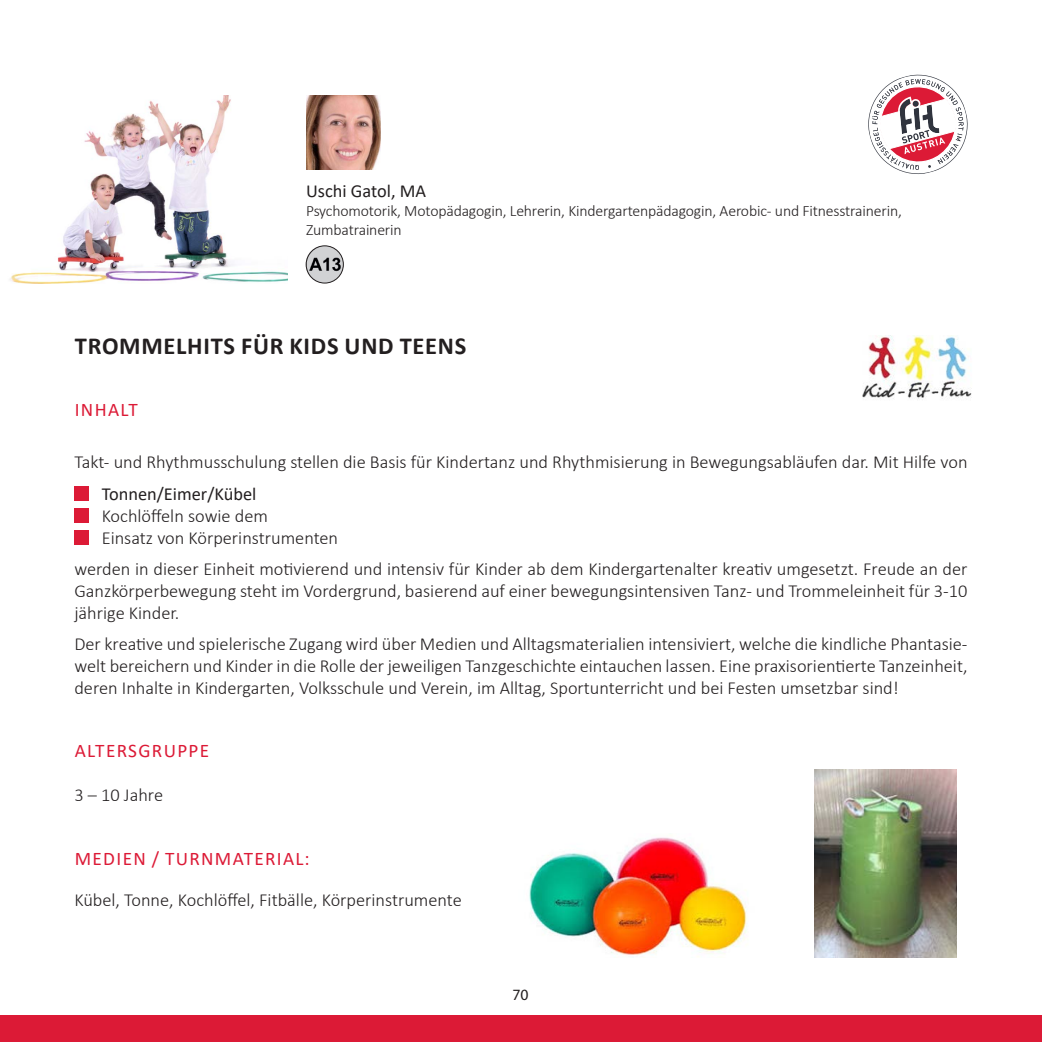
<style>
.page{position:relative;width:1042px;height:1042px;background:#fff}
.page>*{position:absolute;margin:0;border:0;box-sizing:border-box;transform-origin:0 0}
.t1{font:700 24.5px "Calibri";letter-spacing:.03em;color:#231f20}
.t2{font:19.25px "Calibri";letter-spacing:.07em;color:#dc1a36}
.t3{font:300 18.38px/22.1px "Calibri";color:#231f20;text-align:justify}
.t4{font:18.38px "Calibri";color:#231f20}
.t5{font:300 15.75px/18.9px "Calibri";letter-spacing:-.01em;color:#231f20}
.t6{font:15.75px "Myriad Pro";color:#231f20}
</style>
<div class="page">
<div style="left:74px;top:530px;width:15px;height:15px;background:#dc1a36"></div>
<img style="left:814px;top:769px;width:142px;height:188px">
<img style="left:529px;top:837px;width:218px;height:118px">
<img style="left:306px;top:95px;width:74px;height:75px">
<img style="left:10px;top:95px;width:278px;height:189px">
<img style="left:862px;top:335px;width:110px;height:64px">
<div style="left:0;top:1015px;width:1042px;height:27px;background:#dc1a36"></div>
<img style="left:306px;top:246px;width:37px;height:37px;border-radius:18px">
<div style="left:306px;top:245px;width:38px;height:38px;border:1px solid #231f20;border-radius:50%"></div>
<svg style="left:868px;top:74px;width:100px;height:100px"></svg>
<div style="left:74px;top:487px;width:15px;height:14px;background:#dc1a36"></div>
<div style="left:74px;top:508px;width:15px;height:15px;background:#dc1a36"></div>
<p class="t4" style="left:306px;top:178px;width:121px">Uschi Gatol, MA</p>
<p class="t5" style="left:306px;top:201px;width:597px">Psychomotorik, Motopädagogin, Lehrerin, Kindergartenpädagogin, Aerobic- und Fitnesstrainerin,<br>Zumbatrainerin</p>
<h1 class="t1" style="left:75px;top:329px;width:393px">TROMMELHITS FÜR KIDS UND TEENS</h1>
<p class="t2" style="left:75px;top:396px;width:65px">INHALT</p>
<p class="t3" style="left:74px;top:451px;width:894px">Takt- und Rhythmusschulung stellen die Basis für Kindertanz und Rhythmisierung in Bewegungsabläufen dar. Mit Hilfe von</p>
<p class="t4" style="left:102px;top:481px;width:156px">Tonnen/Eimer/Kübel</p>
<p class="t3" style="left:102px;top:505px;width:238px">Kochlöffeln sowie dem<br>Einsatz von Körperinstrumenten</p>
<p class="t3" style="left:74px;top:557px;width:894px">werden in dieser Einheit motivierend und intensiv für Kinder ab dem Kindergartenalter kreativ umgesetzt. Freude an der Ganzkörperbewegung steht im Vordergrund, basierend auf einer bewegungsintensiven Tanz- und Trommeleinheit für 3-10 jährige Kinder.</p>
<p class="t3" style="left:74px;top:632px;width:894px">Der kreative und spielerische Zugang wird über Medien und Alltagsmaterialien intensiviert, welche die kindliche Phantasie&shy;welt bereichern und Kinder in die Rolle der jeweiligen Tanzgeschichte eintauchen lassen. Eine praxisorientierte Tanzeinheit, deren Inhalte in Kindergarten, Volksschule und Verein, im Alltag, Sportunterricht und bei Festen umsetzbar sind!</p>
<p class="t2" style="left:75px;top:737px;width:136px">ALTERSGRUPPE</p>
<p class="t3" style="left:74px;top:784px;width:90px">3 – 10 Jahre</p>
<p class="t2" style="left:75px;top:845px;width:236px">MEDIEN / TURNMATERIAL:</p>
<p class="t3" style="left:74px;top:889px;width:389px">Kübel, Tonne, Kochlöffel, Fitbälle, Körperinstrumente</p>
<p class="t6" style="left:512px;top:985px;width:18px">70</p>
</div>
